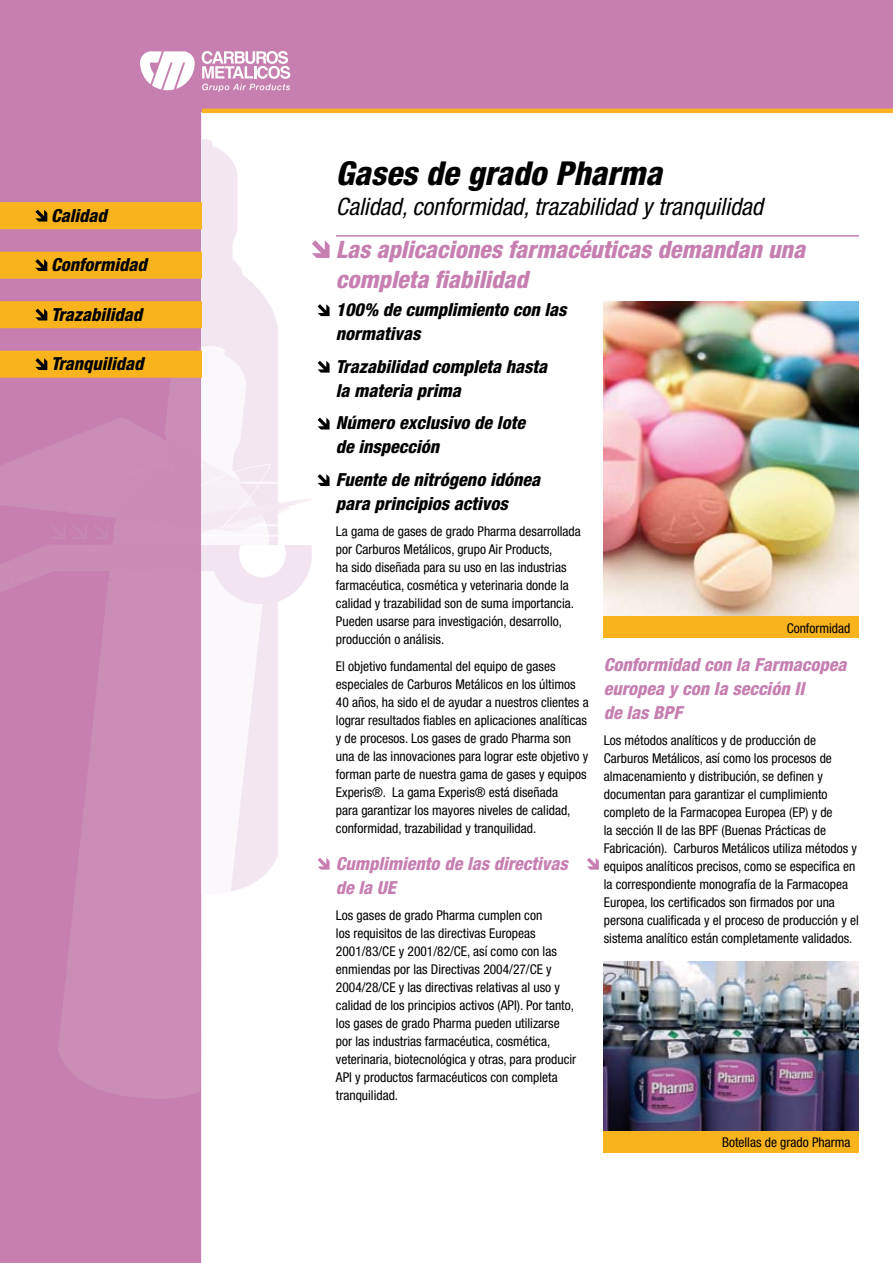
<style>
.page{position:relative;width:893px;height:1263px;background:#c67fb0}
.page>*{position:absolute;margin:0;border:0;box-sizing:border-box;transform-origin:0 0}
.t1{font:italic 800 condensed 33px "Helvetica Neue";color:#000}
.t2{font:italic 800 condensed 24px/30px "Helvetica Neue";color:#c67fb0}
.t3{font:italic condensed 24px "Helvetica Neue";color:#000}
.t4{font:italic 800 condensed 18px/24px "Helvetica Neue";color:#000}
.t5{font:italic 800 condensed 18px/24px "Helvetica Neue";color:#c67fb0}
.t6{font:condensed 13.5px/18px "Helvetica Neue";color:#000}
</style>
<div class="page">
<div style="left:202px;top:113px;width:691px;height:1150px;background:#fff"></div>
<svg style="left:140px;top:51px;width:55px;height:39px"></svg>
<svg style="left:202px;top:51px;width:88px;height:41px"></svg>
<hr style="left:202px;top:109px;width:691px;height:4px;background:#f8b323">
<div style="left:0;top:112px;width:202px;height:1151px;background:linear-gradient(to right,#c67fb0,#c98db6)"></div>
<img style="left:57px;top:139px;width:144px;height:303px">
<hr style="left:336px;top:235px;width:523px;height:2px;background:#c67fb0">
<svg style="left:318px;top:304px;width:12px;height:12px"></svg>
<svg style="left:318px;top:361px;width:12px;height:12px"></svg>
<svg style="left:318px;top:418px;width:12px;height:11px"></svg>
<svg style="left:318px;top:474px;width:12px;height:12px"></svg>
<svg style="left:312px;top:240px;width:18px;height:18px"></svg>
<svg style="left:318px;top:858px;width:12px;height:12px"></svg>
<svg style="left:587px;top:858px;width:12px;height:12px"></svg>
<div style="left:0;top:202px;width:202px;height:27px;background:#f9b41d"></div>
<div style="left:0;top:252px;width:202px;height:27px;background:#f9b41d"></div>
<div style="left:0;top:301px;width:202px;height:27px;background:#f9b41d"></div>
<div style="left:0;top:351px;width:202px;height:27px;background:#f9b41d"></div>
<svg style="left:35px;top:210px;width:12px;height:12px"></svg>
<svg style="left:35px;top:259px;width:12px;height:12px"></svg>
<svg style="left:35px;top:309px;width:12px;height:11px"></svg>
<svg style="left:35px;top:358px;width:12px;height:12px"></svg>
<img style="left:604px;top:302px;width:255px;height:315px">
<div style="left:604px;top:617px;width:255px;height:21px;background:#f9b41d"></div>
<div style="left:604px;top:1131px;width:255px;height:21px;background:#f9b41d"></div>
<img style="left:604px;top:961px;width:255px;height:170px">
<h3 class="t4" style="left:51px;top:203px;width:57px">Calidad</h3>
<h3 class="t4" style="left:51px;top:252px;width:97px">Conformidad</h3>
<h3 class="t4" style="left:51px;top:302px;width:93px">Trazabilidad</h3>
<h3 class="t4" style="left:51px;top:351px;width:94px">Tranquilidad</h3>
<h1 class="t1" style="left:336px;top:153px;width:328px">Gases de grado Pharma</h1>
<h2 class="t3" style="left:336px;top:193px;width:428px">Calidad, conformidad, trazabilidad y tranquilidad</h2>
<h2 class="t2" style="left:336px;top:234px;width:471px">Las aplicaciones farmacéuticas demandan una completa fiabilidad</h2>
<h3 class="t4" style="left:336px;top:297px;width:232px">100% de cumplimiento con las normativas</h3>
<h3 class="t4" style="left:336px;top:354px;width:213px">Trazabilidad completa hasta la materia prima</h3>
<h3 class="t4" style="left:336px;top:410px;width:191px">Número exclusivo de lote de inspección</h3>
<h3 class="t4" style="left:336px;top:467px;width:206px">Fuente de nitrógeno idónea para principios activos</h3>
<p class="t6" style="left:336px;top:522px;width:246px">La gama de gases de grado Pharma desarrollada por Carburos Metálicos, grupo Air Products,<br>ha sido diseñada para su uso en las industrias farmacéutica, cosmética y veterinaria donde la calidad y trazabilidad son de suma importancia.<br>Pueden usarse para investigación, desarrollo, producción o análisis.</p>
<p class="t6" style="left:336px;top:657px;width:254px">El objetivo fundamental del equipo de gases especiales de Carburos Metálicos en los últimos 40 años, ha sido el de ayudar a nuestros clientes a lograr resultados fiables en aplicaciones analíticas y de procesos. Los gases de grado Pharma son una de las innovaciones para lograr este objetivo y forman parte de nuestra gama de gases y equipos Experis®. La gama Experis® está diseñada<br>para garantizar los mayores niveles de calidad, conformidad, trazabilidad y tranquilidad.</p>
<h3 class="t5" style="left:336px;top:851px;width:233px">Cumplimiento de las directivas de la UE</h3>
<p class="t6" style="left:336px;top:906px;width:242px">Los gases de grado Pharma cumplen con<br>los requisitos de las directivas Europeas 2001/83/CE y 2001/82/CE, así como con las enmiendas por las Directivas 2004/27/CE y 2004/28/CE y las directivas relativas al uso y calidad de los principios activos (API). Por tanto, los gases de grado Pharma pueden utilizarse por las industrias farmacéutica, cosmética, veterinaria, biotecnológica y otras, para producir API y productos farmacéuticos con completa tranquilidad.</p>
<p class="t6" style="left:787px;top:619px;width:65px">Conformidad</p>
<h3 class="t5" style="left:604px;top:652px;width:244px">Conformidad con la Farmacopea europea y con la sección II<br>de las BPF</h3>
<p class="t6" style="left:604px;top:731px;width:257px">Los métodos analíticos y de producción de Carburos Metálicos, así como los procesos de almacenamiento y distribución, se definen y documentan para garantizar el cumplimiento completo de la Farmacopea Europea (EP) y de<br>la sección II de las BPF (Buenas Prácticas de Fabricación). Carburos Metálicos utiliza métodos y equipos analíticos precisos, como se especifica en la correspondiente monografía de la Farmacopea Europea, los certificados son firmados por una persona cualificada y el proceso de producción y el sistema analítico están completamente validados.</p>
<p class="t6" style="left:722px;top:1133px;width:130px">Botellas de grado Pharma</p>
</div>
